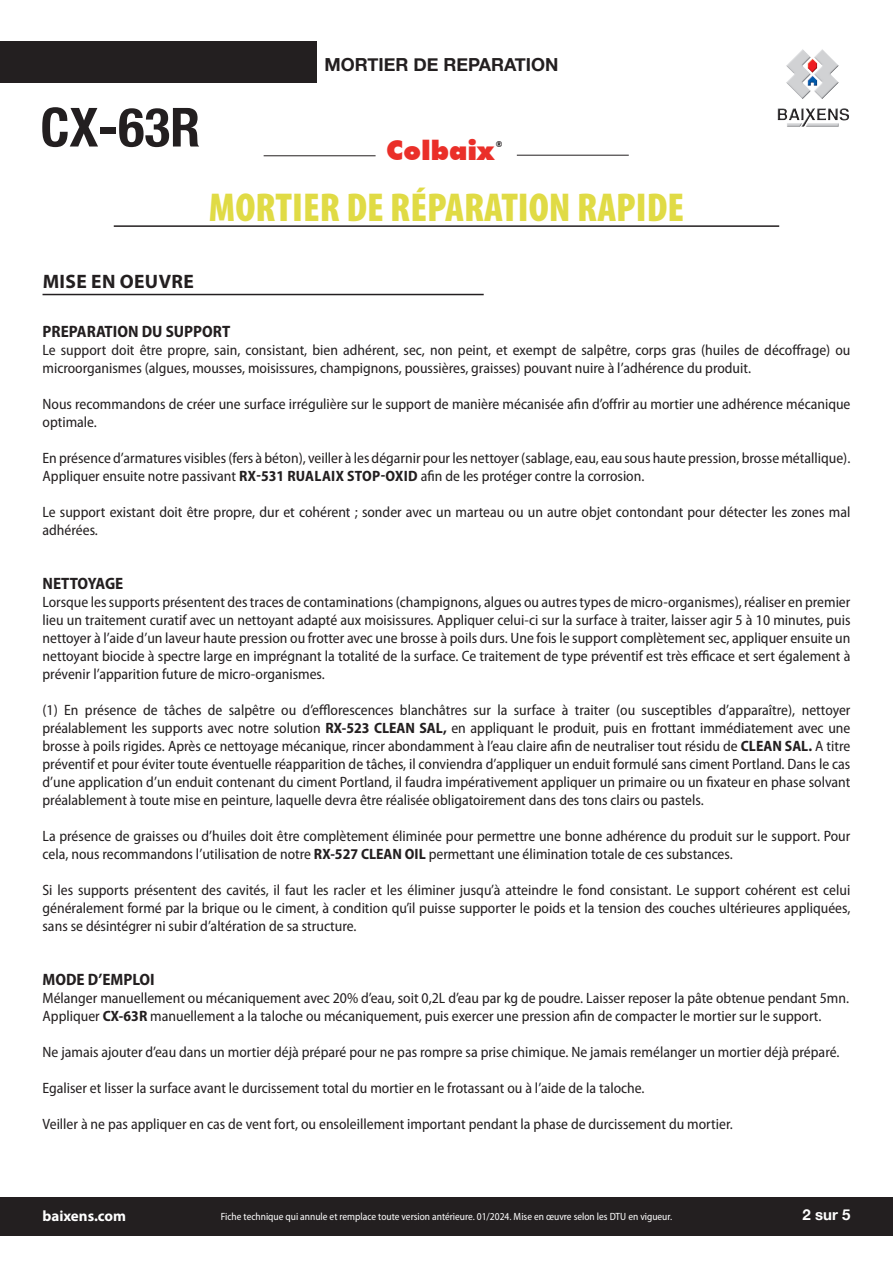
<style>
.page{position:relative;width:893px;height:1263px;background:#fff}
.page>*{position:absolute;margin:0;border:0;box-sizing:border-box;transform-origin:0 0}
.t1{font:700 condensed 54px "Helvetica Neue";color:#231f20}
.t2{font:900 condensed 40.5px "Myriad Pro";color:#e0db45}
.t3{font:900 27px "Futura BT";color:#ea2f29}
.t4{font:700 19.5px "Myriad Pro";letter-spacing:.02em;color:#231f20}
.t5{font:700 18px "Helvetica Neue";color:#231f20}
.t6{font:700 semi-condensed 16.5px "Myriad Pro";color:#231f20}
.t7{font:semi-condensed 15px/18px "Myriad Pro";color:#231f20}
.t8{font:700 15px "Myriad Pro";color:#fff}
.t9{font:700 15px "Helvetica Neue";color:#fff}
.t10{font:semi-condensed 10.5px "Myriad Pro";color:#fff}
.t11{font:900 8.1px "Futura BT";color:#231f20}
.s1{font-weight:700}
</style>
<div class="page">
<div style="left:1px;top:42px;width:316px;height:41px;background:#231f20"></div>
<hr style="left:114px;top:225px;width:665px;height:2px;background:#231f20">
<img style="left:777px;top:49px;width:72px;height:78px">
<hr style="left:517px;top:155px;width:112px;height:1px;background:#231f20">
<hr style="left:264px;top:156px;width:112px;height:1px;background:#231f20">
<hr style="left:43px;top:294px;width:441px;height:1px;background:#231f20">
<div style="left:0;top:1196px;width:893px;height:39px;background:#231f20"></div>
<p class="t5" style="left:325px;top:50px;width:235px">MORTIER DE REPARATION</p>
<h1 class="t1" style="left:40px;top:82px;width:161px">CX-63R</h1>
<h3 class="t3" style="left:386px;top:134px;width:110px">Colbaix</h3>
<p class="t11" style="left:496px;top:139px;width:8px">®</p>
<h2 class="t2" style="left:209px;top:185px;width:477px">MORTIER DE RÉPARATION RAPIDE</h2>
<h3 class="t4" style="left:43px;top:268px;width:153px">MISE EN OEUVRE</h3>
<p class="t6" style="left:43px;top:322px;width:189px">PREPARATION DU SUPPORT</p>
<p class="t7" style="left:43px;top:341px;width:809px">Le support doit être propre, sain, consistant, bien adhérent, sec, non peint, et exempt de salpêtre, corps gras (huiles de décoffrage) ou microorganismes (algues, mousses, moisissures, champignons, poussières, graisses) pouvant nuire à l’adhérence du produit.</p>
<p class="t7" style="left:43px;top:395px;width:809px">Nous recommandons de créer une surface irrégulière sur le support de manière mécanisée afin d’offrir au mortier une adhérence mécanique optimale.</p>
<p class="t7" style="left:43px;top:449px;width:809px">En présence d’armatures visibles (fers à béton), veiller à les dégarnir pour les nettoyer (sablage, eau, eau sous haute pression, brosse métallique).<br>Appliquer ensuite notre passivant <span class="s1">RX-531 RUALAIX STOP-OXID</span> afin de les protéger contre la corrosion.</p>
<p class="t7" style="left:43px;top:503px;width:809px">Le support existant doit être propre, dur et cohérent ; sonder avec un marteau ou un autre objet contondant pour détecter les zones mal adhérées.</p>
<p class="t6" style="left:43px;top:574px;width:82px">NETTOYAGE</p>
<p class="t7" style="left:43px;top:593px;width:809px;text-align:justify">Lorsque les supports présentent des traces de contaminations (champignons, algues ou autres types de micro-organismes), réaliser en premier lieu un traitement curatif avec un nettoyant adapté aux moisissures. Appliquer celui-ci sur la surface à traiter, laisser agir 5 à 10 minutes, puis nettoyer à l’aide d’un laveur haute pression ou frotter avec une brosse à poils durs. Une fois le support complètement sec, appliquer ensuite un nettoyant biocide à spectre large en imprégnant la totalité de la surface. Ce traitement de type préventif est très efficace et sert également à prévenir l’apparition future de micro-organismes.</p>
<p class="t7" style="left:43px;top:701px;width:809px;text-align:justify">(1) En présence de tâches de salpêtre ou d’efflorescences blanchâtres sur la surface à traiter (ou susceptibles d’apparaître), nettoyer préalablement les supports avec notre solution <span class="s1">RX-523 CLEAN SAL,</span> en appliquant le produit, puis en frottant immédiatement avec une brosse à poils rigides. Après ce nettoyage mécanique, rincer abondamment à l’eau claire afin de neutraliser tout résidu de <span class="s1">CLEAN SAL.</span> A titre préventif et pour éviter toute éventuelle réapparition de tâches, il conviendra d’appliquer un enduit formulé sans ciment Portland. Dans le cas d’une application d’un enduit contenant du ciment Portland, il faudra impérativement appliquer un primaire ou un fixateur en phase solvant préalablement à toute mise en peinture, laquelle devra être réalisée obligatoirement dans des tons clairs ou pastels.</p>
<p class="t7" style="left:43px;top:827px;width:809px">La présence de graisses ou d’huiles doit être complètement éliminée pour permettre une bonne adhérence du produit sur le support. Pour cela, nous recommandons l’utilisation de notre <span class="s1">RX-527 CLEAN OIL</span> permettant une élimination totale de ces substances.</p>
<p class="t7" style="left:43px;top:881px;width:809px;text-align:justify">Si les supports présentent des cavités, il faut les racler et les éliminer jusqu’à atteindre le fond consistant. Le support cohérent est celui généralement formé par la brique ou le ciment, à condition qu’il puisse supporter le poids et la tension des couches ultérieures appliquées, sans se désintégrer ni subir d’altération de sa structure.</p>
<p class="t6" style="left:43px;top:970px;width:114px">MODE D’EMPLOI</p>
<p class="t7" style="left:43px;top:989px;width:808px">Mélanger manuellement ou mécaniquement avec 20% d’eau, soit 0,2L d’eau par kg de poudre. Laisser reposer la pâte obtenue pendant 5mn.<br>Appliquer <span class="s1">CX-63R</span> manuellement a la taloche ou mécaniquement, puis exercer une pression afin de compacter le mortier sur le support.</p>
<p class="t7" style="left:43px;top:1043px;width:798px">Ne jamais ajouter d’eau dans un mortier déjà préparé pour ne pas rompre sa prise chimique. Ne jamais remélanger un mortier déjà préparé.</p>
<p class="t7" style="left:43px;top:1079px;width:604px">Egaliser et lisser la surface avant le durcissement total du mortier en le frotassant ou à l’aide de la taloche.</p>
<p class="t7" style="left:43px;top:1115px;width:692px">Veiller à ne pas appliquer en cas de vent fort, ou ensoleillement important pendant la phase de durcissement du mortier.</p>
<p class="t8" style="left:43px;top:1206px;width:85px">baixens.com</p>
<p class="t10" style="left:221px;top:1210px;width:453px">Fiche technique qui annule et remplace toute version antérieure. 01/2024. Mise en œuvre selon les DTU en vigueur.</p>
<p class="t9" style="left:803px;top:1203px;width:49px">2 sur 5</p>
</div>
